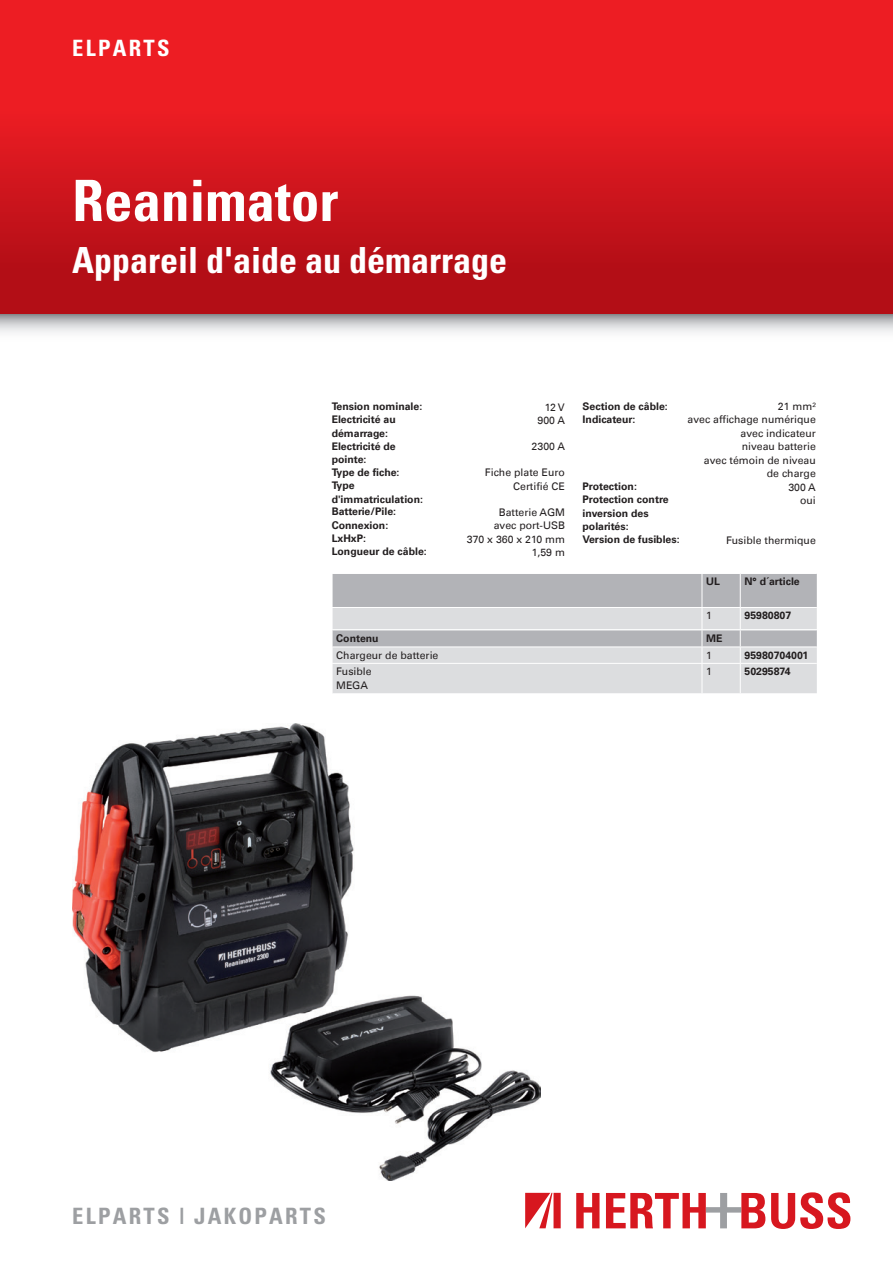
<style>
.page{position:relative;width:893px;height:1263px;background:#fff}
.page>*{position:absolute;margin:0;border:0;box-sizing:border-box;transform-origin:0 0}
.t1{font:700 condensed 57px "Univers";color:#fff}
.t2{font:700 condensed 36px "Univers";color:#fff}
.t3{font:700 condensed 22.5px "Univers";letter-spacing:.1em;color:#9d9fa2}
.t4{font:700 condensed 22.5px "Univers";letter-spacing:.1em;color:#fff}
.t5{font:700 10.5px/13.5px "Univers Com 65";color:#231f20}
.t6{font:10.5px/13.5px "Univers Com 55 Roman";color:#231f20;text-align:right}
</style>
<div class="page">
<img style="left:0;top:0;width:893px;height:333px">
<img style="left:72px;top:724px;width:468px;height:456px">
<svg style="left:576px;top:1193px;width:23px;height:35px"></svg>
<svg style="left:606px;top:1193px;width:159px;height:35px"></svg>
<svg style="left:771px;top:1192px;width:79px;height:37px"></svg>
<svg style="left:525px;top:1193px;width:36px;height:35px"></svg>
<svg style="left:332px;top:574px;width:485px;height:119px;background:#cccdcf"></svg>
<h3 class="t4" style="left:72px;top:34px;width:99px">ELPARTS</h3>
<h1 class="t1" style="left:72px;top:166px;width:268px">Reanimator</h1>
<h2 class="t2" style="left:72px;top:238px;width:436px">Appareil d'aide au démarrage</h2>
<p class="t5" style="left:332px;top:400px;width:92px">Tension nominale:</p>
<p class="t6" style="left:545px;top:400px;width:22px">12 V</p>
<p class="t5" style="left:332px;top:413px;width:66px">Electricité au démarrage:</p>
<p class="t6" style="left:537px;top:413px;width:29px">900 A</p>
<p class="t5" style="left:332px;top:439px;width:66px">Electricité de pointe:</p>
<p class="t6" style="left:532px;top:440px;width:35px">2300 A</p>
<p class="t5" style="left:332px;top:465px;width:69px">Type de fiche:</p>
<p class="t6" style="left:485px;top:466px;width:81px">Fiche plate Euro</p>
<p class="t5" style="left:332px;top:479px;width:93px">Type d'immatriculation:</p>
<p class="t6" style="left:513px;top:479px;width:53px">Certifié CE</p>
<p class="t5" style="left:332px;top:505px;width:66px">Batterie/Pile:</p>
<p class="t6" style="left:499px;top:505px;width:68px">Batterie AGM</p>
<p class="t5" style="left:332px;top:518px;width:58px">Connexion:</p>
<p class="t6" style="left:494px;top:519px;width:73px">avec port-USB</p>
<p class="t5" style="left:332px;top:532px;width:36px">LxHxP:</p>
<p class="t6" style="left:467px;top:532px;width:100px">370 x 360 x 210 mm</p>
<p class="t5" style="left:332px;top:545px;width:97px">Longueur de câble:</p>
<p class="t6" style="left:532px;top:545px;width:35px">1,59 m</p>
<p class="t5" style="left:583px;top:399px;width:87px">Section de câble:</p>
<p class="t6" style="left:778px;top:400px;width:39px">21 mm²</p>
<p class="t5" style="left:583px;top:412px;width:55px">Indicateur:</p>
<p class="t6" style="left:687px;top:413px;width:130px">avec affichage numérique avec indicateur<br>niveau batterie<br>avec témoin de niveau<br>de charge</p>
<p class="t5" style="left:583px;top:480px;width:56px">Protection:</p>
<p class="t6" style="left:788px;top:480px;width:29px">300 A</p>
<p class="t5" style="left:583px;top:493px;width:88px">Protection contre inversion des polarités:</p>
<p class="t6" style="left:800px;top:493px;width:17px">oui</p>
<p class="t5" style="left:583px;top:533px;width:99px">Version de fusibles:</p>
<p class="t6" style="left:726px;top:533px;width:91px">Fusible thermique</p>
<p class="t5" style="left:706px;top:575px;width:15px">UL</p>
<p class="t5" style="left:744px;top:575px;width:57px">N° d´article</p>
<p class="t6" style="left:706px;top:609px;width:7px">1</p>
<p class="t5" style="left:744px;top:609px;width:48px">95980807</p>
<p class="t5" style="left:336px;top:631px;width:44px">Contenu</p>
<p class="t5" style="left:706px;top:631px;width:18px">ME</p>
<p class="t6" style="left:336px;top:648px;width:104px">Chargeur de batterie</p>
<p class="t6" style="left:706px;top:648px;width:7px">1</p>
<p class="t5" style="left:744px;top:648px;width:65px">95980704001</p>
<p class="t6" style="left:336px;top:665px;width:37px;text-align:left">Fusible<br>MEGA</p>
<p class="t6" style="left:706px;top:665px;width:7px">1</p>
<p class="t5" style="left:744px;top:665px;width:48px">50295874</p>
<h3 class="t3" style="left:72px;top:1202px;width:255px">ELPARTS | JAKOPARTS</h3>
</div>
